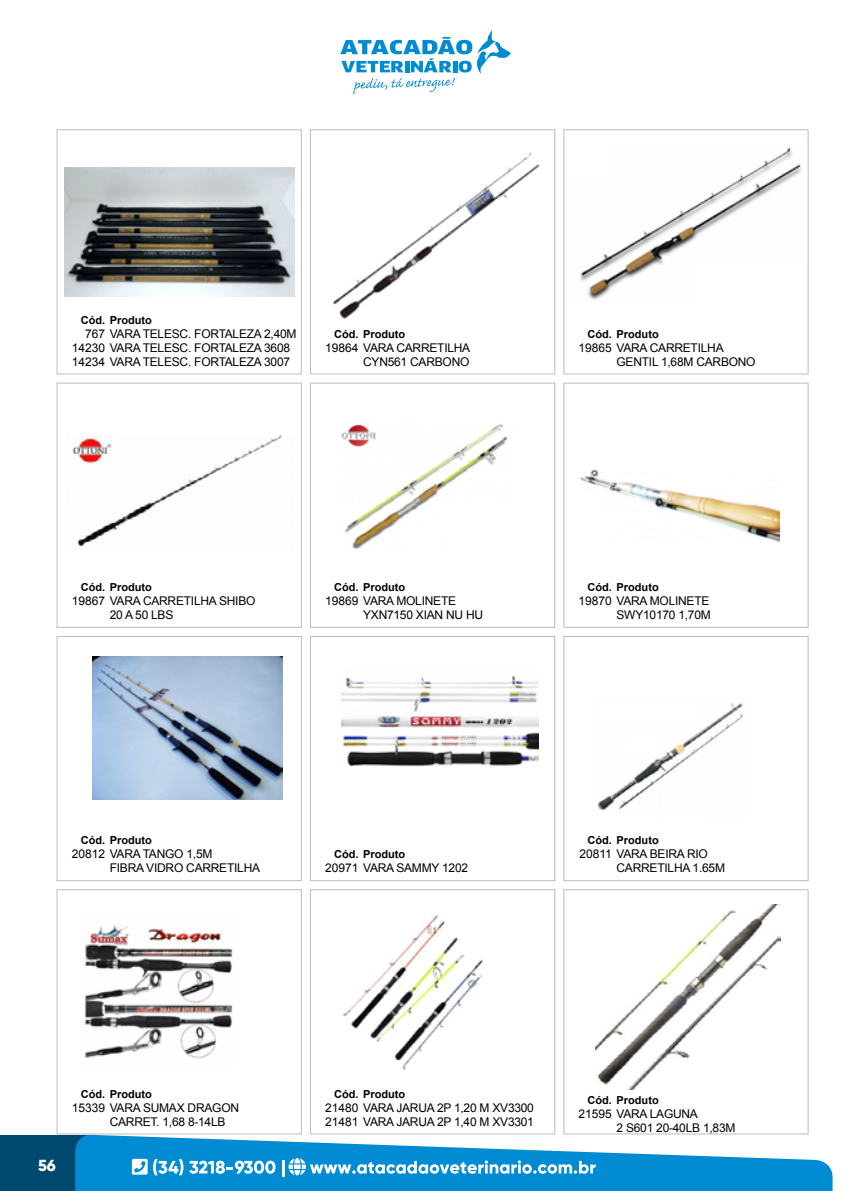
<style>
.page{position:relative;width:851px;height:1191px;background:#fff}
.page>*{position:absolute;margin:0;border:0;box-sizing:border-box;transform-origin:0 0}
.t1{font:800 16px "Gilroy";color:#fff}
.t2{font:12px/14px "Arial";letter-spacing:-.02em;color:#000}
.t3{font:700 11px "Arial";color:#000}
</style>
<div class="page">
<div style="left:0;top:1134px;width:91px;height:57px;background:#004a6f"></div>
<svg style="left:75px;top:1134px;width:757px;height:57px;fill:#008bd2"></svg>
<svg style="left:132px;top:1158px;width:51px;height:17px"></svg>
<svg style="left:189px;top:1160px;width:86px;height:13px"></svg>
<hr style="left:281px;top:1160px;width:3px;height:17px;background:#fff">
<svg style="left:288px;top:1158px;width:307px;height:17px"></svg>
<svg style="left:340px;top:30px;width:170px;height:64px"></svg>
<img style="left:72px;top:436px;width:210px;height:110px">
<img style="left:341px;top:424px;width:167px;height:125px">
<div style="left:57px;top:129px;width:244px;height:245px;border:1px solid #bcbcbc"></div>
<div style="left:310px;top:129px;width:245px;height:245px;border:1px solid #bcbcbc"></div>
<div style="left:563px;top:129px;width:245px;height:245px;border:1px solid #bcbcbc"></div>
<div style="left:57px;top:383px;width:244px;height:244px;border:1px solid #bcbcbc"></div>
<div style="left:310px;top:383px;width:245px;height:244px;border:1px solid #bcbcbc"></div>
<div style="left:563px;top:383px;width:245px;height:244px;border:1px solid #bcbcbc"></div>
<div style="left:563px;top:636px;width:245px;height:245px;border:1px solid #bcbcbc"></div>
<div style="left:57px;top:636px;width:244px;height:245px;border:1px solid #bcbcbc"></div>
<div style="left:310px;top:636px;width:245px;height:245px;border:1px solid #bcbcbc"></div>
<img style="left:64px;top:168px;width:230px;height:129px">
<img style="left:332px;top:152px;width:208px;height:167px">
<img style="left:580px;top:469px;width:199px;height:73px">
<img style="left:597px;top:703px;width:146px;height:108px">
<img style="left:93px;top:657px;width:190px;height:142px">
<img style="left:342px;top:675px;width:196px;height:92px">
<img style="left:580px;top:147px;width:222px;height:153px">
<div style="left:693px;top:261px;width:111px;height:42px;background:#fff"></div>
<div style="left:569px;top:138px;width:43px;height:37px;background:#fff"></div>
<div style="left:57px;top:889px;width:244px;height:245px;border:1px solid #bcbcbc"></div>
<div style="left:310px;top:889px;width:245px;height:245px;border:1px solid #bcbcbc"></div>
<div style="left:563px;top:889px;width:245px;height:245px;border:1px solid #bcbcbc"></div>
<img style="left:85px;top:925px;width:148px;height:134px">
<img style="left:343px;top:914px;width:140px;height:155px">
<img style="left:595px;top:904px;width:185px;height:185px">
<div style="left:584px;top:899px;width:87px;height:50px;background:#fff"></div>
<p class="t3" style="left:81px;top:312px;width:73px">Cód. Produto</p>
<p class="t2" style="left:72px;top:327px;width:226px;text-indent:13px">767 VARA TELESC. FORTALEZA 2,40M<br>14230 VARA TELESC. FORTALEZA 3608<br>14234 VARA TELESC. FORTALEZA 3007</p>
<p class="t3" style="left:334px;top:327px;width:73px">Cód. Produto</p>
<p class="t2" style="left:363px;top:355px;width:108px">CYN561 CARBONO</p>
<p class="t2" style="left:325px;top:341px;width:147px">19864 VARA CARRETILHA</p>
<p class="t3" style="left:587px;top:327px;width:73px">Cód. Produto</p>
<p class="t2" style="left:616px;top:355px;width:141px">GENTIL 1,68M CARBONO</p>
<p class="t2" style="left:578px;top:341px;width:147px">19865 VARA CARRETILHA</p>
<p class="t3" style="left:81px;top:580px;width:73px">Cód. Produto</p>
<p class="t2" style="left:110px;top:608px;width:65px">20 A 50 LBS</p>
<p class="t2" style="left:72px;top:594px;width:185px">19867 VARA CARRETILHA SHIBO</p>
<p class="t3" style="left:334px;top:580px;width:73px">Cód. Produto</p>
<p class="t2" style="left:363px;top:608px;width:121px">YXN7150 XIAN NU HU</p>
<p class="t2" style="left:325px;top:594px;width:132px">19869 VARA MOLINETE</p>
<p class="t3" style="left:587px;top:580px;width:73px">Cód. Produto</p>
<p class="t2" style="left:616px;top:608px;width:96px">SWY10170 1,70M</p>
<p class="t2" style="left:578px;top:594px;width:132px">19870 VARA MOLINETE</p>
<p class="t3" style="left:81px;top:833px;width:73px">Cód. Produto</p>
<p class="t2" style="left:110px;top:861px;width:152px">FIBRA VIDRO CARRETILHA</p>
<p class="t2" style="left:325px;top:861px;width:144px">20971 VARA SAMMY 1202</p>
<p class="t2" style="left:72px;top:847px;width:142px">20812 VARA TANGO 1,5M</p>
<p class="t3" style="left:334px;top:847px;width:73px">Cód. Produto</p>
<p class="t3" style="left:587px;top:833px;width:73px">Cód. Produto</p>
<p class="t2" style="left:616px;top:861px;width:110px">CARRETILHA 1.65M</p>
<p class="t2" style="left:579px;top:847px;width:130px">20811 VARA BEIRA RIO</p>
<h1 class="t1" style="left:38px;top:1155px;width:19px">56</h1>
<p class="t3" style="left:81px;top:1086px;width:73px">Cód. Produto</p>
<p class="t2" style="left:110px;top:1114px;width:117px">CARRET. 1,68 8-14LB</p>
<p class="t2" style="left:72px;top:1100px;width:169px">15339 VARA SUMAX DRAGON</p>
<p class="t3" style="left:334px;top:1086px;width:73px">Cód. Produto</p>
<p class="t2" style="left:325px;top:1100px;width:210px">21480 VARA JARUA 2P 1,20 M XV3300<br>21481 VARA JARUA 2P 1,40 M XV3301</p>
<p class="t3" style="left:587px;top:1092px;width:73px">Cód. Produto</p>
<p class="t2" style="left:616px;top:1120px;width:120px">2 S601 20-40LB 1,83M</p>
<p class="t2" style="left:578px;top:1106px;width:121px">21595 VARA LAGUNA</p>
</div>
